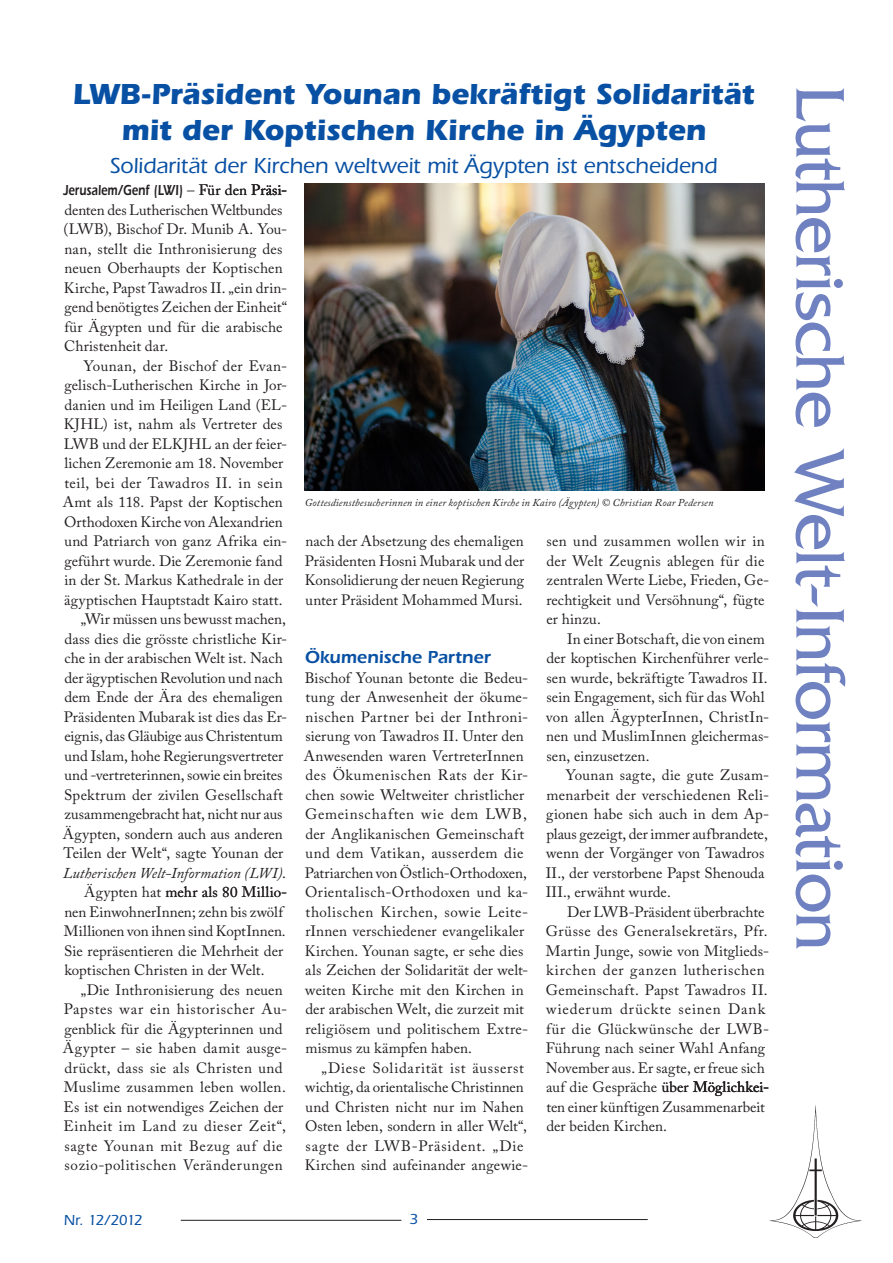
<style>
.page{position:relative;width:893px;height:1263px;background:#fff}
.page>*{position:absolute;margin:0;border:0;box-sizing:border-box;transform-origin:0 0}
.t1{font:72px "Friz Quadrata";letter-spacing:-.02em;color:#6f81c0}
.Heading_1{font:700 30px "Itc Eras";letter-spacing:-.005em;color:#0850a3}
.Heading_2{font:500 22.5px "Itc Eras";letter-spacing:-.005em;color:#0850a3}
.Heading_3{font:600 18px "Itc Eras";color:#0850a3}
.Normal_first{font:15px/19.5px "Adobe Caslon Pro";letter-spacing:.01em;color:#231f20}
.Normal_first-2{font:15px/19.5px "Adobe Caslon Pro";letter-spacing:.03em;color:#231f20}
.Normal_first_byline{font:15px/19.5px "Adobe Caslon Pro";letter-spacing:.005em;color:#231f20}
.t2{font:500 15px "Itc Eras";letter-spacing:-.07em;color:#0850a3}
.Captions{font:italic 10.5px "Adobe Caslon Pro";letter-spacing:.015em;color:#231f20}
.s1{font-family:"Itc Eras";font-weight:600}
.s2{font-style:italic}
</style>
<div class="page">
<hr style="left:181px;top:1220px;width:220px;height:1px;background:#231f20">
<hr style="left:427px;top:1219px;width:221px;height:1px;background:#231f20">
<img style="left:769px;top:1105px;width:93px;height:133px">
<img style="left:305px;top:184px;width:459px;height:306px">
<p class="Heading_1" style="left:73px;top:77px;width:683px">LWB-Präsident Younan bekräftigt Solidarität</p>
<p class="t1" style="left:860px;top:85px;width:867px;rotate:90deg">Lutherische Welt-Information</p>
<p class="Heading_1" style="left:122px;top:113px;width:586px">mit der Koptischen Kirche in Ägypten</p>
<p class="Heading_2" style="left:110px;top:153px;width:609px">Solidarität der Kirchen weltweit mit Ägypten ist entscheidend</p>
<p class="Normal_first_byline" style="left:63px;top:180px;width:225px"><span class="s1">Jerusalem/Genf (LWI)</span> – Für den Präsi&shy;denten des Lutherischen Weltbundes (LWB), Bischof Dr. Munib A. You&shy;nan, stellt die Inthronisierung des neuen Oberhaupts der Koptischen Kirche, Papst Tawadros II. „ein drin&shy;gend benötigtes Zeichen der Einheit“ für Ägypten und für die arabische Christenheit dar.</p>
<p class="Normal_first" style="left:63px;top:356px;width:226px;text-indent:21px">Younan, der Bischof der Evan&shy;gelisch-Lutherischen Kirche in Jor&shy;danien und im Heiligen Land (EL-KJHL) ist, nahm als Vertreter des LWB und der ELKJHL an der feier&shy;lichen Zeremonie am 18. November teil, bei der Tawadros II. in sein Amt als 118. Papst der Koptischen Orthodoxen Kirche von Alexandrien und Patriarch von ganz Afrika ein&shy;geführt wurde. Die Zeremonie fand in der St. Markus Kathedrale in der ägyptischen Hauptstadt Kairo statt.</p>
<p class="Normal_first" style="left:63px;top:609px;width:226px;text-indent:18px">„Wir müssen uns bewusst machen, dass dies die grösste christliche Kir&shy;che in der arabischen Welt ist. Nach der ägyptischen Revolution und nach dem Ende der Ära des ehemaligen Präsidenten Mubarak ist dies das Er&shy;eignis, das Gläubige aus Christentum und Islam, hohe Regierungsvertreter und -vertreterinnen, sowie ein breites Spektrum der zivilen Gesellschaft zusammengebracht hat, nicht nur aus Ägypten, sondern auch aus anderen Teilen der Welt“, sagte Younan der <span class="s2">Lutherischen Welt-Information (LWI)</span>.</p>
<p class="Normal_first" style="left:64px;top:882px;width:225px;text-indent:20px">Ägypten hat mehr als 80 Millio&shy;nen EinwohnerInnen; zehn bis zwölf Millionen von ihnen sind KoptInnen.<br>Sie repräsentieren die Mehrheit der koptischen Christen in der Welt.</p>
<p class="Normal_first-2" style="left:63px;top:980px;width:226px;text-indent:18px">„Die Inthronisierung des neuen<br>Papstes war ein historischer Au&shy;genblick für die Ägypterinnen und<br>Ägypter – sie haben damit ausge&shy;drückt, dass sie als Christen und<br>Muslime zusammen leben wollen.<br>Es ist ein notwendiges Zeichen der<br>Einheit im Land zu dieser Zeit“, sagte Younan mit Bezug auf die sozio-politischen Veränderungen</p>
<p class="Captions" style="left:305px;top:497px;width:410px">Gottesdienstbesucherinnen in einer koptischen Kirche in Kairo (Ägypten) © Christian Roar Pedersen</p>
<p class="Normal_first" style="left:305px;top:531px;width:221px;text-align:justify">nach der Absetzung des ehemaligen Präsidenten Hosni Mubarak und der Konsolidierung der neuen Regierung unter Präsident Mohammed Mursi.</p>
<p class="Normal_first" style="left:546px;top:531px;width:224px">sen und zusammen wollen wir in der Welt Zeugnis ablegen für die zentralen Werte Liebe, Frieden, Ge&shy;rechtigkeit und Versöhnung“, fügte er hinzu.</p>
<p class="Normal_first" style="left:546px;top:629px;width:225px;text-indent:21px">In einer Botschaft, die von einem der koptischen Kirchenführer verle&shy;sen wurde, bekräftigte Tawadros II. sein Engagement, sich für das Wohl von allen ÄgypterInnen, ChristIn&shy;nen und MuslimInnen gleichermas&shy;sen, einzusetzen.</p>
<p class="Normal_first" style="left:546px;top:765px;width:225px;text-indent:20px">Younan sagte, die gute Zusam&shy;menarbeit der verschiedenen Reli&shy;gionen habe sich auch in dem Ap&shy;plaus gezeigt, der immer aufbrandete, wenn der Vorgänger von Tawadros<br>II., der verstorbene Papst Shenouda<br>III., erwähnt wurde.</p>
<p class="Normal_first" style="left:546px;top:902px;width:225px;text-indent:21px">Der LWB-Präsident überbrachte<br>Grüsse des Generalsekretärs, Pfr.<br>Martin Junge, sowie von Mitglieds&shy;kirchen der ganzen lutherischen<br>Gemeinschaft. Papst Tawadros II. wiederum drückte seinen Dank für die Glückwünsche der LWB-<br>Führung nach seiner Wahl Anfang<br>November aus. Er sagte, er freue sich auf die Gespräche über Möglichkei&shy;ten einer künftigen Zusammenarbeit der beiden Kirchen.</p>
<p class="Heading_3" style="left:305px;top:647px;width:187px">Ökumenische Partner</p>
<p class="Normal_first" style="left:304px;top:668px;width:226px">Bischof Younan betonte die Bedeu&shy;tung der Anwesenheit der ökume&shy;nischen Partner bei der Inthroni&shy;sierung von Tawadros II. Unter den Anwesenden waren VertreterInnen des Ökumenischen Rats der Kir&shy;chen sowie Weltweiter christlicher Gemeinschaften wie dem LWB, der Anglikanischen Gemeinschaft und dem Vatikan, ausserdem die Patriarchen von Östlich-Orthodoxen, Orientalisch-Orthodoxen und ka&shy;tholischen Kirchen, sowie Leite&shy;rInnen verschiedener evangelikaler Kirchen. Younan sagte, er sehe dies als Zeichen der Solidarität der welt&shy;weiten Kirche mit den Kirchen in der arabischen Welt, die zurzeit mit religiösem und politischem Extre&shy;mismus zu kämpfen haben.</p>
<p class="Normal_first" style="left:305px;top:1058px;width:225px;text-indent:17px">„Diese Solidarität ist äusserst wichtig, da orientalische Christinnen und Christen nicht nur im Nahen Osten leben, sondern in aller Welt“, sagte der LWB-Präsident. „Die Kirchen sind aufeinander angewie-</p>
<p class="t2" style="left:64px;top:1212px;width:80px">Nr. 12/2012</p>
<p class="t2" style="left:409px;top:1211px;width:10px">3</p>
</div>
